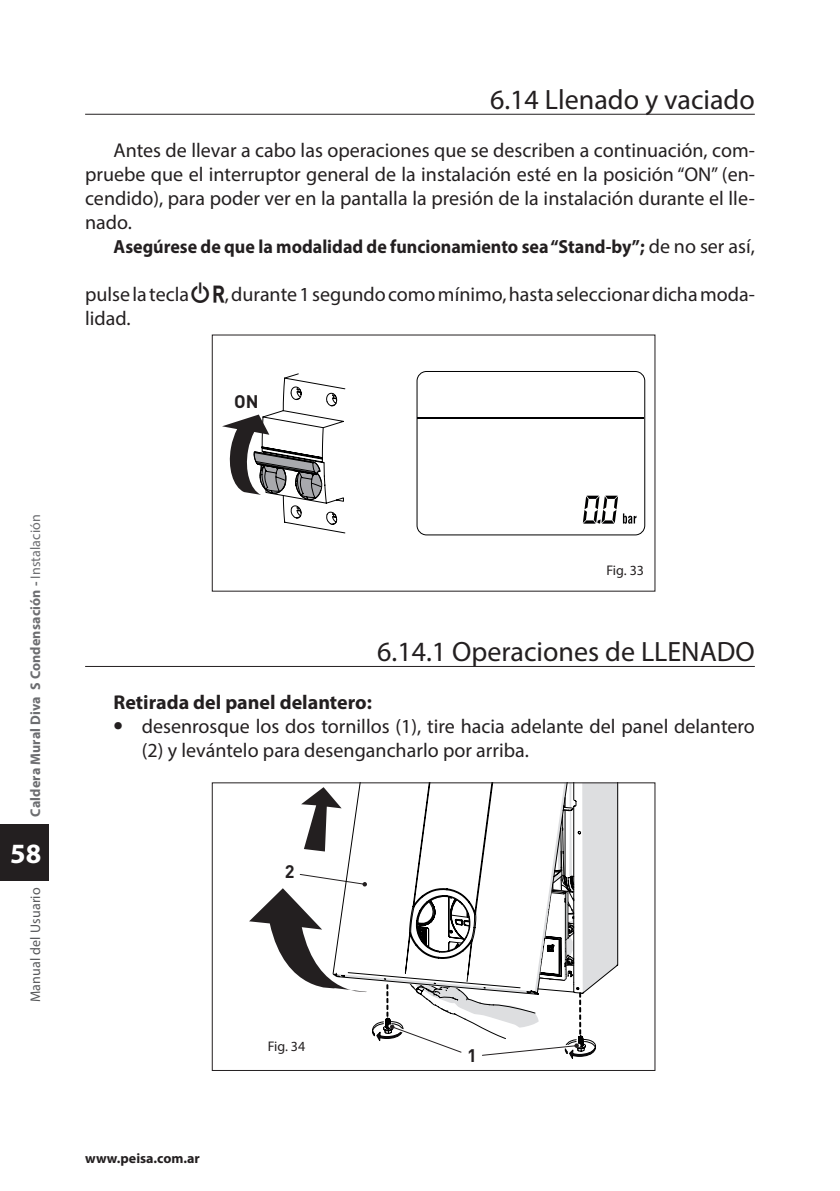
<style>
.page{position:relative;width:840px;height:1191px;background:#fff}
.page>*{position:absolute;margin:0;border:0;box-sizing:border-box;transform-origin:0 0}
.Seccion{font:28px "Myriad Pro";color:#231f20}
.t1{font:700 28px "Myriad Pro";color:#fff}
.Txt{font:20px/24px "Myriad Pro";color:#231f20}
.Txt-2{font:700 20px "Myriad Pro";color:#231f20}
.Txt-3{font:700 19px "Myriad Pro";color:#231f20;scale:.95 1}
.t2{font:700 18px "DIN Pro";color:#231f20}
.t3{font:700 14px "Myriad Pro";letter-spacing:.01em;color:#6c6d70}
.t4{font:14px "Myriad Pro";letter-spacing:.01em;color:#57585a}
.t5{font:700 14px "Myriad Pro";color:#231f20}
.Epigrafe{font:14px "Myriad Pro";color:#231f20}
.s1{font-weight:400}
.s2{font-weight:400;font-size:20px}
.s3{font-family:"Sime ON Esmall";font-size:28px}
.s4{font-weight:700;font-size:28px}
</style>
<div class="page">
<div style="left:0;top:824px;width:48px;height:56px;background:#231f20"></div>
<hr style="left:417px;top:417px;width:226px;height:1px;background:#000001">
<svg style="left:582px;top:495px;width:54px;height:29px"></svg>
<div style="left:416px;top:371px;width:228px;height:164px;border:1px solid #000001;border-radius:9px"></div>
<svg style="left:222px;top:373px;width:123px;height:161px"></svg>
<svg style="left:249px;top:784px;width:369px;height:275px"></svg>
<div style="left:212px;top:782px;width:443px;height:289px;border:1px solid #231f20"></div>
<hr style="left:85px;top:114px;width:669px;height:1px;background:#231f20">
<hr style="left:85px;top:666px;width:669px;height:1px;background:#231f20">
<p class="t3" style="left:26px;top:816px;width:304px;rotate:-90deg">Caldera Mural Diva S Condensación - <span class="s1">Instalación</span></p>
<h1 class="t1" style="left:10px;top:835px;width:33px">58</h1>
<p class="t4" style="left:27px;top:1002px;width:116px;rotate:-90deg">Manual del Usuario</p>
<p class="Seccion" style="left:489px;top:82px;width:266px">6.14 Llenado y vaciado</p>
<p class="Txt" style="left:85px;top:138px;width:670px;text-align:justify;text-indent:28px">Antes de llevar a cabo las operaciones que se describen a continuación, com&shy;pruebe que el interruptor general de la instalación esté en la posición “ON” (en&shy;cendido), para poder ver en la pantalla la presión de la instalación durante el lle&shy;nado.</p>
<p class="Txt-3" style="left:113px;top:234px;width:676px">Asegúrese de que la modalidad de funcionamiento sea “Stand-by”; <span class="s2">de no ser así,</span></p>
<p class="Txt" style="left:85px;top:282px;width:670px">pulse la tecla <span class="s3">y</span>, durante 1 segundo como mínimo, hasta seleccionar dicha moda&shy;lidad.</p>
<p class="t2" style="left:234px;top:389px;width:26px">ON</p>
<p class="Epigrafe" style="left:606px;top:561px;width:39px">Fig. 33</p>
<p class="Seccion" style="left:377px;top:634px;width:379px">6.14.1 Operaciones de LLENADO</p>
<p class="Txt-2" style="left:113px;top:689px;width:260px">Retirada del panel delantero:</p>
<p class="Txt" style="left:142px;top:714px;width:614px;text-indent:-28px"><span class="s4">•</span> desenrosque los dos tornillos (1), tire hacia adelante del panel delantero (2) y levántelo para desengancharlo por arriba.</p>
<p class="t5" style="left:85px;top:1148px;width:116px">www.peisa.com.ar</p>
<p class="t2" style="left:284px;top:859px;width:11px">2</p>
<p class="Epigrafe" style="left:267px;top:1037px;width:39px">Fig. 34</p>
<p class="t2" style="left:467px;top:1043px;width:11px">1</p>
</div>
